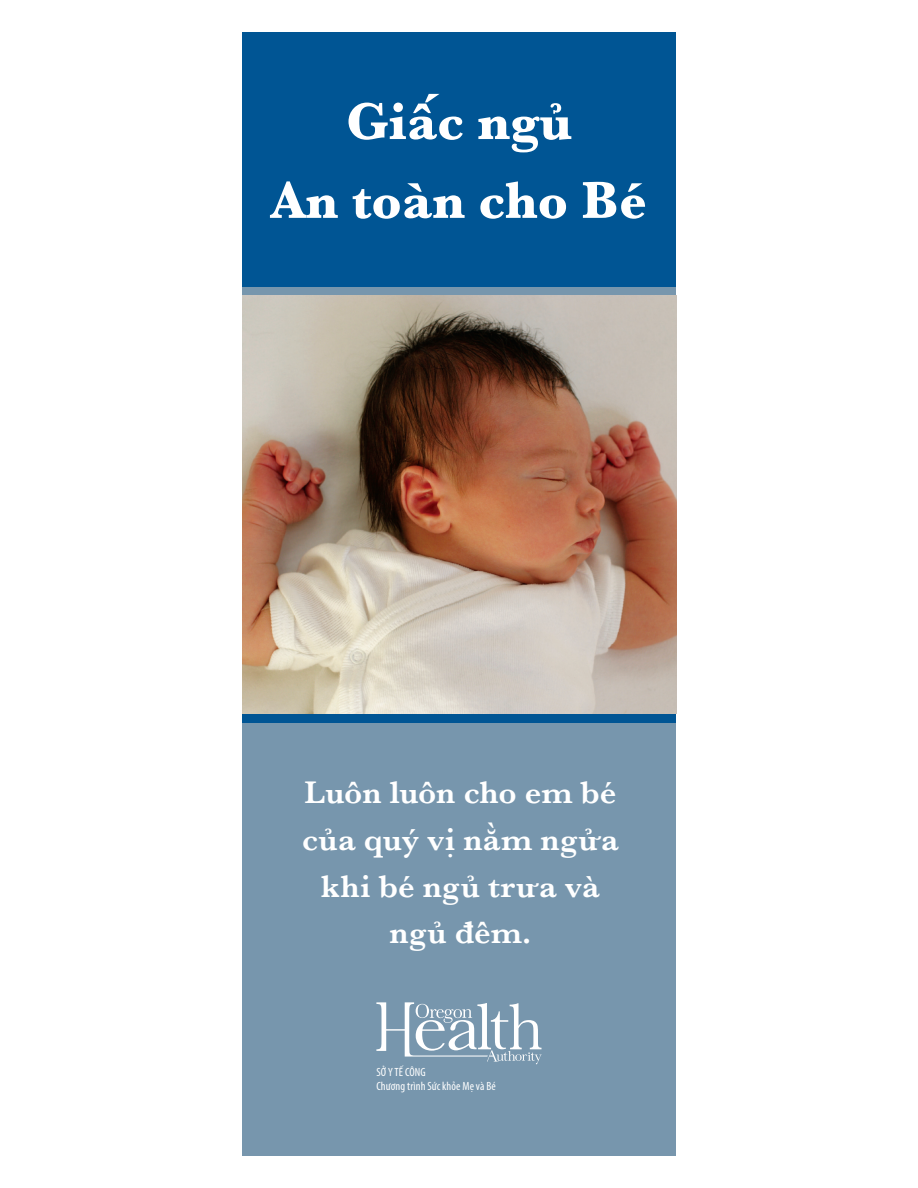
<style>
.page{position:relative;width:918px;height:1188px;background:#fff}
.page>*{position:absolute;margin:0;border:0;box-sizing:border-box;transform-origin:0 0}
.t1{font:700 54.15px/78.9px "Baskerville";color:#fff;text-align:center}
.t2{font:600 32.55px/46.8px "Baskerville";color:#fff;text-align:center}
.t3{font:condensed 12px/14.2px "Myriad Pro";letter-spacing:.01em;color:#fff}
</style>
<div class="page">
<div style="left:242px;top:32px;width:434px;height:350px;background:#005594"></div>
<div style="left:242px;top:287px;width:434px;height:869px;background:#7796ad"></div>
<div style="left:242px;top:472px;width:434px;height:251px;background:#005594"></div>
<svg style="left:376px;top:1002px;width:166px;height:62px"></svg>
<img style="left:242px;top:296px;width:434px;height:418px">
<p class="t1" style="left:271px;top:82px;width:377px">Giấc ngủ<br>An toàn cho Bé</p>
<p class="t2" style="left:302px;top:769px;width:318px">Luôn luôn cho em bé của quý vị nằm ngửa khi bé ngủ trưa và ngủ đêm.</p>
<p class="t3" style="left:376px;top:1064px;width:121px">SỞ Y TẾ CÔNG<br>Chương trình Sức khỏe Mẹ và Bé</p>
</div>
